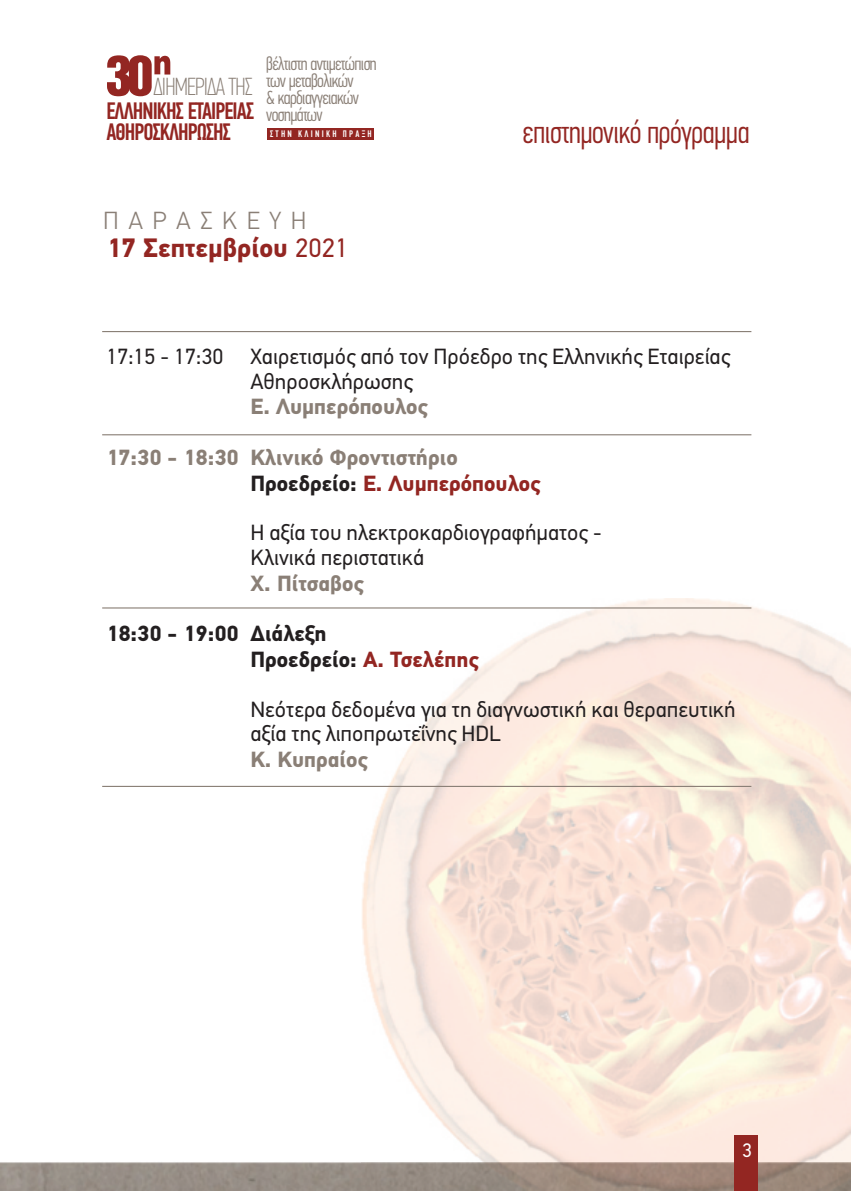
<style>
.page{position:relative;width:851px;height:1191px;background:#fff}
.page>*{position:absolute;margin:0;border:0;box-sizing:border-box;transform-origin:0 0}
.t1{font:300 32.8px "PF Din Text Comp Pro";letter-spacing:-.015em;color:#932622}
.t2{font:700 26.6px "PF Din Text Pro";color:#932622}
.t3{font:100 24.8px "PF Din Text Comp Pro";letter-spacing:-.035em;color:#8a7f76}
.t4{font:300 24.8px "PF Din Text";letter-spacing:.385em;color:#8a7f76}
.t5{font:500 23.8px/21.6px "PF Din Text Comp Pro";letter-spacing:-.04em;color:#932622}
.t6{font:22px/24.6px "PF Din Text Pro";color:#231f20}
.t7{font:700 22px/25.8px "PF Din Text Pro";color:#8a7f76}
.t8{font:700 22px/25.8px "PF Din Text Pro";color:#231f20}
.t9{font:19.6px "PF Din Text Pro";color:#fff}
.t10{font:300 19px/17px "PF Din Text Comp Pro";letter-spacing:-.035em;color:#8a7f76}
.t11{font:500 9.6px "PF Din Text Comp Pro";letter-spacing:.24em;color:#fff}
.s1{font-family:"Switzerland Inserat";font-weight:400;font-size:50.4px;color:#932622}
.s2{font-weight:400}
.s3{color:#231f20}
.s4{color:#932622}
</style>
<div class="page">
<img style="left:361px;top:598px;width:489px;height:593px">
<div style="left:734px;top:1135px;width:24px;height:56px;background:#932622"></div>
<svg style="left:154px;top:56px;width:16px;height:19px"></svg>
<div style="left:267px;top:128px;width:107px;height:12px;background:#932622"></div>
<hr style="left:102px;top:331px;width:649px;height:1px;background:#8a7f76">
<hr style="left:102px;top:434px;width:649px;height:1px;background:#8a7f76">
<hr style="left:102px;top:607px;width:649px;height:1px;background:#8a7f76">
<hr style="left:102px;top:786px;width:649px;height:1px;background:#8a7f76">
<p class="t3" style="left:106px;top:76px;width:148px"><span class="s1">30</span>ΔΙΗΜΕΡΙΔΑ ΤΗΣ</p>
<p class="t5" style="left:106px;top:102px;width:149px">ΕΛΛΗΝΙΚΗΣ ΕΤΑΙΡΕΙΑΣ<br>ΑΘΗΡΟΣΚΛΗΡΩΣΗΣ</p>
<p class="t10" style="left:266px;top:57px;width:112px">βέλτιστη αντιµετώπιση των µεταβολικών<br>&amp; καρδιαγγειακών νοσηµάτων</p>
<p class="t11" style="left:270px;top:130px;width:103px">ΣΤΗΝ ΚΛΙΝΙΚΗ ΠΡΑΞΗ</p>
<p class="t4" style="left:103px;top:210px;width:205px">ΠΑΡΑΣΚΕΥΗ</p>
<p class="t2" style="left:107px;top:237px;width:243px">17 Σεπτεµβρίου <span class="s2">2021</span></p>
<h1 class="t1" style="left:522px;top:118px;width:228px">επιστηµονικό πρόγραµµα</h1>
<p class="t6" style="left:250px;top:346px;width:481px;text-indent:-144px">17:15 - 17:30 Χαιρετισµός από τον Πρόεδρο της Ελληνικής Εταιρείας<br>Αθηροσκλήρωσης</p>
<p class="t7" style="left:250px;top:396px;width:179px">Ε. Λυµπερόπουλος</p>
<p class="t7" style="left:250px;top:446px;width:292px;text-indent:-144px">17:30 - 18:30 Κλινικό Φροντιστήριο<br><span class="s3">Πρoεδρείο:</span> <span class="s4">Ε. Λυµπερόπουλος</span></p>
<p class="t6" style="left:250px;top:522px;width:352px">Η αξία του ηλεκτροκαρδιογραφήµατος -<br>Κλινικά περιστατικά</p>
<p class="t7" style="left:250px;top:572px;width:115px">Χ. Πίτσαβος</p>
<p class="t8" style="left:250px;top:622px;width:230px;text-indent:-144px">18:30 - 19:00 Διάλεξη<br>Πρoεδρείο: <span class="s4">Α. Τσελέπης</span></p>
<p class="t6" style="left:250px;top:698px;width:486px">Νεότερα δεδοµένα για τη διαγνωστική και θεραπευτική αξία της λιποπρωτεΐνης HDL</p>
<p class="t7" style="left:250px;top:748px;width:119px">Κ. Κυπραίος</p>
<p class="t9" style="left:742px;top:1142px;width:11px">3</p>
</div>
